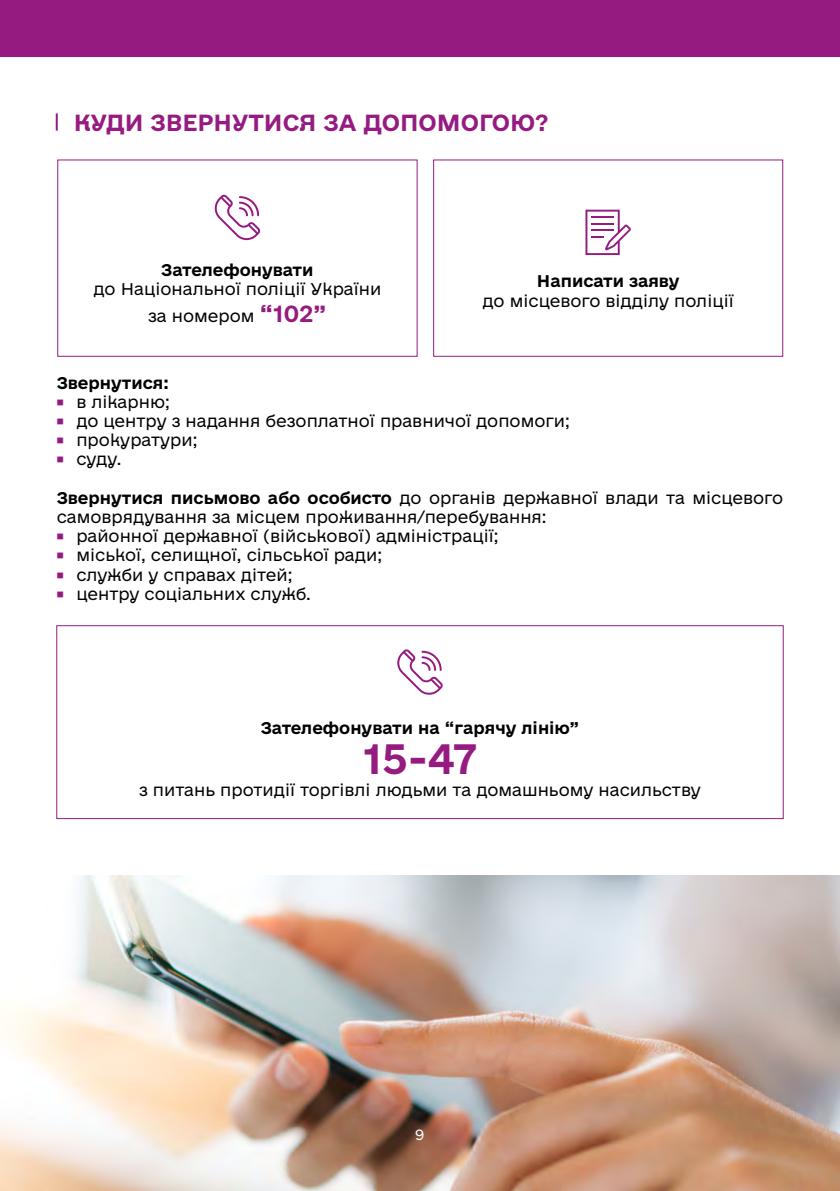
<style>
.page{position:relative;width:840px;height:1191px;background:#fff}
.page>*{position:absolute;margin:0;border:0;box-sizing:border-box;transform-origin:0 0}
.t1{font:40px "e Ukraine Head Bold";color:#951b81}
.t2{font:22px "e Ukraine Head Bold";color:#951b81}
.t3{font:16px/19.2px "e Ukraine Head Light";color:#000}
.t4{font:16px "e Ukraine Head Bold";color:#000}
.t5{font:14px "e Ukraine Head Light";color:#fff}
.t6{font:7px "Apple Myungjo";color:#951b81}
.s1{font-family:"e Ukraine Head Bold";font-size:22px;color:#951b81}
.s2{font-family:"e Ukraine Head Bold"}
</style>
<div class="page">
<img style="left:0;top:875px;width:839px;height:316px">
<svg style="left:56px;top:113px;width:2px;height:18px"></svg>
<div style="left:56px;top:625px;width:727px;height:194px;border:1px solid #951b81"></div>
<div style="left:0;top:0;width:839px;height:57px;background:#951b81"></div>
<div style="left:57px;top:159px;width:360px;height:198px;border:1px solid #951b81"></div>
<div style="left:433px;top:159px;width:349px;height:198px;border:1px solid #951b81"></div>
<svg style="left:214px;top:194px;width:46px;height:47px"></svg>
<svg style="left:585px;top:210px;width:45px;height:45px"></svg>
<svg style="left:397px;top:649px;width:46px;height:46px"></svg>
<h2 class="t2" style="left:74px;top:110px;width:476px">КУДИ ЗВЕРНУТИСЯ ЗА ДОПОМОГОЮ?</h2>
<p class="t4" style="left:161px;top:261px;width:154px">Зателефонувати</p>
<p class="t3" style="left:94px;top:276px;width:289px;line-height:26.4px;text-align:center">до Національної поліції України за номером <span class="s1">“102”</span></p>
<p class="t4" style="left:536px;top:272px;width:144px">Написати заяву</p>
<p class="t3" style="left:482px;top:291px;width:252px">до місцевого відділу поліції</p>
<p class="t4" style="left:57px;top:373px;width:114px">Звернутися:</p>
<p class="t6" style="left:57px;top:398px;width:8px">█</p>
<p class="t3" style="left:76px;top:392px;width:95px">в лікарню;</p>
<p class="t6" style="left:57px;top:417px;width:8px">█</p>
<p class="t3" style="left:76px;top:412px;width:494px">до центру з надання безоплатної правничої допомоги;</p>
<p class="t6" style="left:57px;top:436px;width:8px">█</p>
<p class="t3" style="left:76px;top:431px;width:122px">прокуратури;</p>
<p class="t6" style="left:57px;top:456px;width:8px">█</p>
<p class="t3" style="left:76px;top:450px;width:46px">суду.</p>
<p class="t3" style="left:57px;top:488px;width:727px"><span class="s2">Звернутися письмово або особисто</span> до органів державної влади та місцевого самоврядування за місцем проживання/перебування:</p>
<p class="t6" style="left:57px;top:532px;width:8px">█</p>
<p class="t3" style="left:76px;top:527px;width:423px">районної державної (військової) адміністрації;</p>
<p class="t6" style="left:57px;top:552px;width:8px">█</p>
<p class="t3" style="left:76px;top:546px;width:307px">міської, селищної, сільської ради;</p>
<p class="t6" style="left:57px;top:571px;width:8px">█</p>
<p class="t3" style="left:76px;top:565px;width:217px">служби у справах дітей;</p>
<p class="t6" style="left:57px;top:590px;width:8px">█</p>
<p class="t3" style="left:76px;top:584px;width:236px">центру соціальних служб.</p>
<p class="t4" style="left:261px;top:719px;width:319px">Зателефонувати на “гарячу лінію”</p>
<h1 class="t1" style="left:363px;top:737px;width:115px">15-47</h1>
<p class="t3" style="left:139px;top:781px;width:563px">з питань протидії торгівлі людьми та домашньому насильству</p>
<p class="t5" style="left:415px;top:1126px;width:10px">9</p>
</div>
